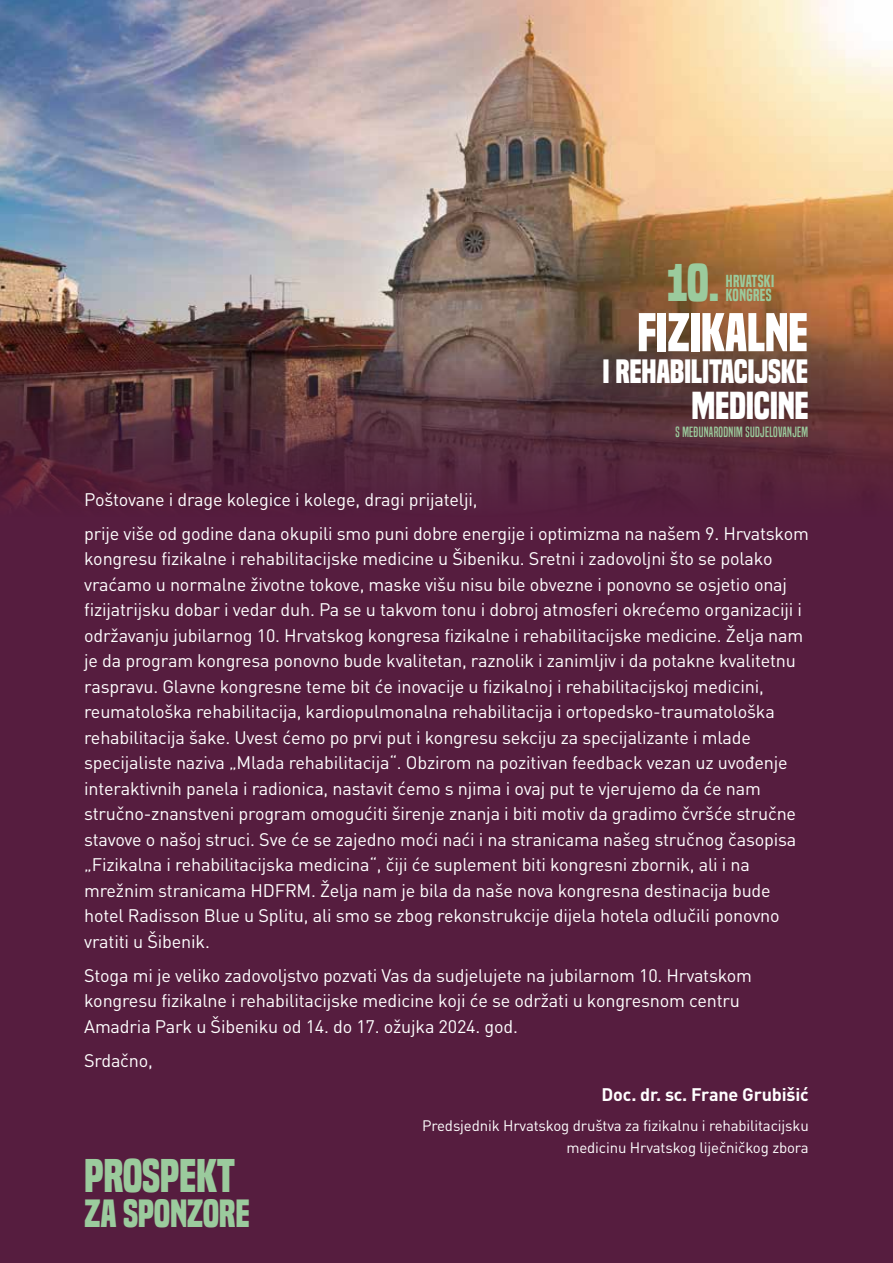
<style>
.page{position:relative;width:893px;height:1263px;background:#561d3f}
.page>*{position:absolute;margin:0;border:0;box-sizing:border-box;transform-origin:0 0}
.t1{font:700 50.4px "Built Titling Rg";letter-spacing:-.01em;color:#fff}
.t2{font:700 48.9px "Built Titling Rg";color:#9bcb9d}
.t3{font:700 43.65px "Built Titling Rg";letter-spacing:-.01em;color:#9bcb9d}
.t4{font:700 36.3px "Built Titling Rg";letter-spacing:-.01em;color:#9bcb9d}
.t5{font:700 36px "Built Titling Rg";letter-spacing:-.01em;color:#fff}
.t6{font:700 31.2px "Built Titling Rg";letter-spacing:-.01em;color:#fff}
.t7{font:18px/25.5px "DIN Regular";letter-spacing:-.01em;color:#fff}
.t8{font:18px "DIN Bold";letter-spacing:-.01em;color:#fff}
.t9{font:16.05px "Built Titling Sb";letter-spacing:.025em;color:#9bcb9d}
.t10{font:15px/21.9px "DIN Regular";letter-spacing:-.01em;color:#fff;text-align:right}
.t11{font:13.65px "Built Titling Rg";letter-spacing:.025em;color:#9bcb9d}
</style>
<div class="page">
<img style="left:0;top:0;width:893px;height:505px">
<h2 class="t2" style="left:666px;top:254px;width:55px">10.</h2>
<p class="t9" style="left:726px;top:271px;width:50px">HRVATSKI</p>
<p class="t9" style="left:726px;top:285px;width:47px">KONGRES</p>
<h1 class="t1" style="left:637px;top:303px;width:172px">FIZIKALNE</h1>
<h3 class="t6" style="left:603px;top:353px;width:207px">I REHABILITACIJSKE</h3>
<h3 class="t5" style="left:692px;top:384px;width:119px">MEDICINE</h3>
<p class="t11" style="left:675px;top:424px;width:134px">S MEĐUNARODNIM SUDJELOVANJEM</p>
<p class="t7" style="left:84px;top:482px;width:726px;line-height:34px">Poštovane i drage kolegice i kolege, dragi prijatelji,<br>prije više od godine dana okupili smo puni dobre energije i optimizma na našem 9. Hrvatskom</p>
<p class="t7" style="left:84px;top:545px;width:721px">kongresu fizikalne i rehabilitacijske medicine u Šibeniku. Sretni i zadovoljni što se polako vraćamo u normalne životne tokove, maske višu nisu bile obvezne i ponovno se osjetio onaj fizijatrijsku dobar i vedar duh. Pa se u takvom tonu i dobroj atmosferi okrećemo organizaciji i održavanju jubilarnog 10. Hrvatskog kongresa fizikalne i rehabilitacijske medicine. Želja nam je da program kongresa ponovno bude kvalitetan, raznolik i zanimljiv i da potakne kvalitetnu raspravu. Glavne kongresne teme bit će inovacije u fizikalnoj i rehabilitacijskoj medicini, reumatološka rehabilitacija, kardiopulmonalna rehabilitacija i ortopedsko-traumatološka rehabilitacija šake. Uvest ćemo po prvi put i kongresu sekciju za specijalizante i mlade specijaliste naziva „Mlada rehabilitacija“. Obzirom na pozitivan feedback vezan uz uvođenje interaktivnih panela i radionica, nastavit ćemo s njima i ovaj put te vjerujemo da će nam stručno-znanstveni program omogućiti širenje znanja i biti motiv da gradimo čvršće stručne stavove o našoj struci. Sve će se zajedno moći naći i na stranicama našeg stručnog časopisa „Fizikalna i rehabilitacijska medicina“, čiji će suplement biti kongresni zbornik, ali i na mrežnim stranicama HDFRM. Želja nam je bila da naše nova kongresna destinacija bude hotel Radisson Blue u Splitu, ali smo se zbog rekonstrukcije dijela hotela odlučili ponovno vratiti u Šibenik.</p>
<p class="t7" style="left:84px;top:962px;width:669px">Stoga mi je veliko zadovoljstvo pozvati Vas da sudjelujete na jubilarnom 10. Hrvatskom kongresu fizikalne i rehabilitacijske medicine koji će se održati u kongresnom centru<br>Amadria Park u Šibeniku od 14. do 17. ožujka 2024. god.</p>
<p class="t7" style="left:84px;top:1047px;width:70px">Srdačno,</p>
<p class="t8" style="left:602px;top:1082px;width:209px">Doc. dr. sc. Frane Grubišić</p>
<p class="t10" style="left:422px;top:1114px;width:388px">Predsjednik Hrvatskog društva za fizikalnu i rehabilitacijsku medicinu Hrvatskog liječničkog zbora</p>
<h3 class="t3" style="left:84px;top:1150px;width:153px">PROSPEKT</h3>
<h3 class="t4" style="left:84px;top:1192px;width:167px">ZA SPONZORE</h3>
</div>
